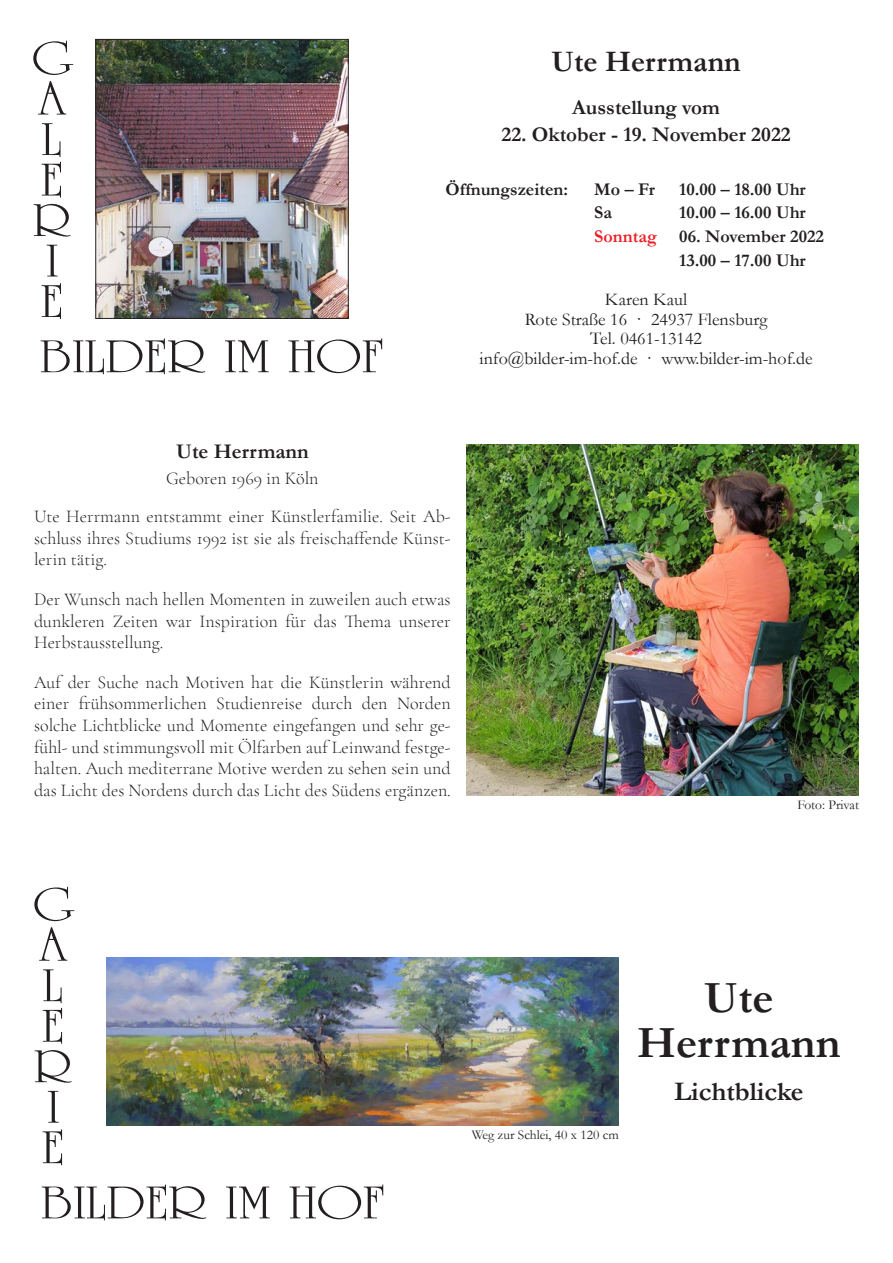
<style>
.page{position:relative;width:893px;height:1263px;background:#fff}
.page>*{position:absolute;margin:0;border:0;box-sizing:border-box;transform-origin:0 0}
.t1{font:49.5px "University Roman";color:#231f20;scale:1.22 1}
.t2{font:700 45px/45px "Garamond";color:#231f20;text-align:center}
.t3{font:700 30px "Garamond";color:#231f20}
.t4{font:700 27px "Garamond";color:#231f20}
.t5{font:700 21px "Garamond";color:#231f20}
.t6{font:300 18px/21.6px "Cormorant Garamond";color:#231f20;text-align:justify}
.t7{font:18px "Garamond";color:#231f20}
.t8{font:700 18px "Garamond";color:#231f20}
.t9{font:700 18px "Garamond";color:#ee1d23}
.t10{font:13.5px "Garamond";color:#231f20}
</style>
<div class="page">
<img style="left:97px;top:41px;width:250px;height:276px">
<div style="left:95px;top:39px;width:254px;height:280px;border:1px solid #231f20"></div>
<img style="left:466px;top:444px;width:393px;height:351px">
<img style="left:106px;top:957px;width:513px;height:168px">
<p class="t1" style="left:32px;top:30px;width:34px">G</p>
<p class="t1" style="left:38px;top:70px;width:25px">A</p>
<p class="t1" style="left:42px;top:111px;width:19px">L</p>
<p class="t1" style="left:41px;top:151px;width:20px">E</p>
<p class="t1" style="left:33px;top:191px;width:33px">R</p>
<p class="t1" style="left:46px;top:232px;width:12px">I</p>
<p class="t1" style="left:41px;top:272px;width:20px">E</p>
<p class="t1" style="left:40px;top:328px;width:283px">BILDER IM HOF</p>
<p class="t3" style="left:551px;top:41px;width:191px">Ute Herrmann</p>
<p class="t5" style="left:572px;top:93px;width:149px">Ausstellung vom</p>
<p class="t5" style="left:501px;top:120px;width:291px">22. Oktober - 19. November 2022</p>
<p class="t8" style="left:445px;top:177px;width:124px">Öffnungszeiten:</p>
<p class="t8" style="left:594px;top:177px;width:62px">Mo – Fr</p>
<p class="t8" style="left:679px;top:177px;width:128px">10.00 – 18.00 Uhr</p>
<p class="t8" style="left:594px;top:200px;width:19px">Sa</p>
<p class="t8" style="left:679px;top:200px;width:128px">10.00 – 16.00 Uhr</p>
<p class="t9" style="left:594px;top:224px;width:64px">Sonntag</p>
<p class="t8" style="left:679px;top:224px;width:146px">06. November 2022</p>
<p class="t8" style="left:679px;top:248px;width:128px">13.00 – 17.00 Uhr</p>
<p class="t7" style="left:605px;top:288px;width:84px">Karen Kaul</p>
<p class="t7" style="left:525px;top:307px;width:244px">Rote Straße 16 · 24937 Flensburg</p>
<p class="t7" style="left:590px;top:327px;width:113px">Tel. 0461-13142</p>
<p class="t7" style="left:480px;top:346px;width:334px">info@bilder-im-hof.de · www.bilder-im-hof.de</p>
<p class="t5" style="left:176px;top:437px;width:134px">Ute Herrmann</p>
<p class="t6" style="left:166px;top:467px;width:154px">Geboren 1969 in Köln</p>
<p class="t6" style="left:34px;top:505px;width:418px">Ute Herrmann entstammt einer Künstlerfamilie. Seit Ab&shy;schluss ihres Studiums 1992 ist sie als freischaffende Künst&shy;lerin tätig.</p>
<p class="t6" style="left:34px;top:588px;width:418px">Der Wunsch nach hellen Momenten in zuweilen auch etwas dunkleren Zeiten war Inspiration für das Thema unserer Herbstausstellung.</p>
<p class="t6" style="left:34px;top:671px;width:418px">Auf der Suche nach Motiven hat die Künstlerin während einer frühsommerlichen Studienreise durch den Norden solche Lichtblicke und Momente eingefangen und sehr ge&shy;fühl- und stimmungsvoll mit Ölfarben auf Leinwand festge&shy;halten. Auch mediterrane Motive werden zu sehen sein und das Licht des Nordens durch das Licht des Südens ergänzen.</p>
<p class="t10" style="left:797px;top:795px;width:63px">Foto: Privat</p>
<p class="t1" style="left:33px;top:876px;width:34px">G</p>
<p class="t1" style="left:39px;top:916px;width:25px">A</p>
<p class="t1" style="left:43px;top:957px;width:19px">L</p>
<p class="t1" style="left:42px;top:997px;width:20px">E</p>
<p class="t1" style="left:34px;top:1038px;width:33px">R</p>
<p class="t1" style="left:47px;top:1078px;width:12px">I</p>
<p class="t1" style="left:42px;top:1119px;width:20px">E</p>
<p class="t1" style="left:41px;top:1174px;width:283px">BILDER IM HOF</p>
<p class="t10" style="left:472px;top:1126px;width:149px">Weg zur Schlei, 40 x 120 cm</p>
<p class="t2" style="left:637px;top:975px;width:205px">Ute<br>Herrmann</p>
<p class="t4" style="left:674px;top:1073px;width:131px">Lichtblicke</p>
</div>
